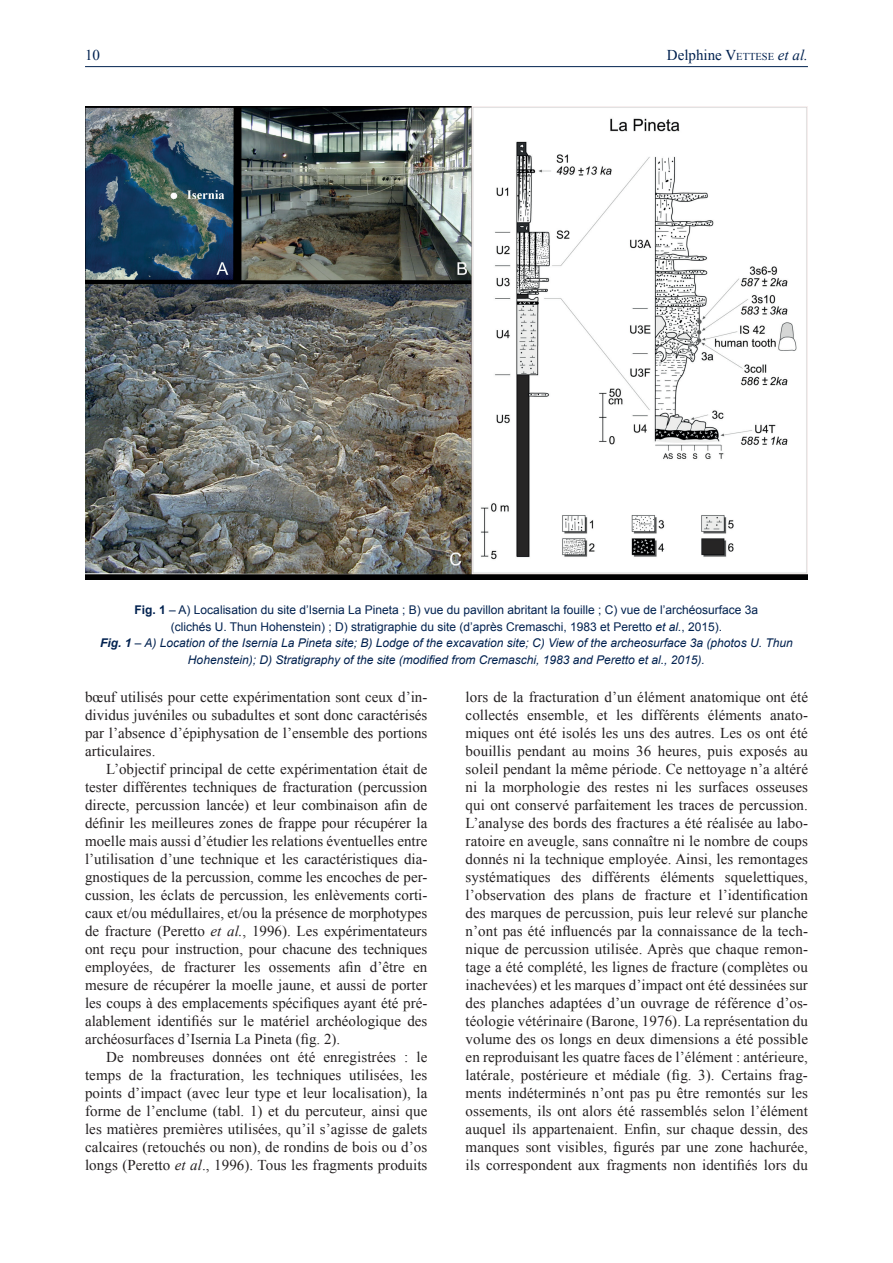
<style>
.page{position:relative;width:893px;height:1263px;background:#fff}
.page>*{position:absolute;margin:0;border:0;box-sizing:border-box;transform-origin:0 0}
.t1{font:15px/18px "Times New Roman";color:#231f20;text-align:justify}
.t2{font:15px "Times New Roman";color:#00214f}
.t3{font:italic 12px/16.5px "Arial";color:#00214f;text-align:center}
.s1{font-style:inherit}
.s2{font-size:10.5px}
.s3{font-style:italic}
.s4{font-weight:700;font-style:normal}
.s5{font-style:normal}
.s6{font-weight:700}
</style>
<div class="page">
<hr style="left:85px;top:66px;width:723px;height:1px;background:#00214f">
<img style="left:85px;top:106px;width:723px;height:474px">
<p class="t2" style="left:85px;top:45px;width:16px">10</p>
<p class="t2" style="left:667px;top:45px;width:142px">Delphine <span class="s1">V</span><span class="s2">ETTESE</span> <span class="s3">et al.</span></p>
<p class="t3" style="left:100px;top:602px;width:694px"><span class="s4">Fig. 1</span> <span class="s5">– A) Localisation du site d’Isernia La Pineta ; B) vue du pavillon abritant la fouille ; C) vue de l’archéosurface 3a<br>(clichés U. Thun Hohenstein) ; D) stratigraphie du site (d’après Cremaschi, 1983 et Peretto</span> et al.<span class="s5">, 2015).<br></span><span class="s6">Fig. 1</span> – A) Location of the Isernia La Pineta site; B) Lodge of the excavation site; C) View of the archeosurface 3a (photos U. Thun Hohenstein); D) Stratigraphy of the site (modified from Cremaschi, 1983 and Peretto et al., 2015).</p>
<p class="t1" style="left:85px;top:688px;width:344px">bœuf utilisés pour cette expérimentation sont ceux d’in&shy;dividus juvéniles ou subadultes et sont donc caractérisés par l’absence d’épiphysation de l’ensemble des portions articulaires.</p>
<p class="t1" style="left:85px;top:760px;width:344px;text-indent:21px">L’objectif principal de cette expérimentation était de tester différentes techniques de fracturation (percussion directe, percussion lancée) et leur combinaison afin de définir les meilleures zones de frappe pour récupérer la moelle mais aussi d’étudier les relations éventuelles entre l’utilisation d’une technique et les caractéristiques dia&shy;gnostiques de la percussion, comme les encoches de per&shy;cussion, les éclats de percussion, les enlèvements corti&shy;caux et/ou médullaires, et/ou la présence de morphotypes de fracture (Peretto <span class="s3">et al.</span>, 1996). Les expérimentateurs ont reçu pour instruction, pour chacune des techniques employées, de fracturer les ossements afin d’être en mesure de récupérer la moelle jaune, et aussi de porter les coups à des emplacements spécifiques ayant été pré&shy;alablement identifiés sur le matériel archéologique des archéosurfaces d’Isernia La Pineta (fig. 2).</p>
<p class="t1" style="left:85px;top:1048px;width:344px;text-indent:21px">De nombreuses données ont été enregistrées : le temps de la fracturation, les techniques utilisées, les points d’impact (avec leur type et leur localisation), la forme de l’enclume (tabl. 1) et du percuteur, ainsi que les matières premières utilisées, qu’il s’agisse de galets calcaires (retouchés ou non), de rondins de bois ou d’os longs (Peretto <span class="s3">et al</span>., 1996). Tous les fragments produits</p>
<p class="t1" style="left:466px;top:688px;width:344px">lors de la fracturation d’un élément anatomique ont été collectés ensemble, et les différents éléments anato&shy;miques ont été isolés les uns des autres. Les os ont été bouillis pendant au moins 36 heures, puis exposés au soleil pendant la même période. Ce nettoyage n’a altéré ni la morphologie des restes ni les surfaces osseuses qui ont conservé parfaitement les traces de percussion.<br>L’analyse des bords des fractures a été réalisée au labo&shy;ratoire en aveugle, sans connaître ni le nombre de coups donnés ni la technique employée. Ainsi, les remontages systématiques des différents éléments squelettiques, l’observation des plans de fracture et l’identification des marques de percussion, puis leur relevé sur planche n’ont pas été influencés par la connaissance de la tech&shy;nique de percussion utilisée. Après que chaque remon&shy;tage a été complété, les lignes de fracture (complètes ou inachevées) et les marques d’impact ont été dessinées sur des planches adaptées d’un ouvrage de référence d’os&shy;téologie vétérinaire (Barone, 1976). La représentation du volume des os longs en deux dimensions a été possible en reproduisant les quatre faces de l’élément : antérieure, latérale, postérieure et médiale (fig. 3). Certains frag&shy;ments indéterminés n’ont pas pu être remontés sur les ossements, ils ont alors été rassemblés selon l’élément auquel ils appartenaient. Enfin, sur chaque dessin, des manques sont visibles, figurés par une zone hachurée, ils correspondent aux fragments non identifiés lors du</p>
</div>
